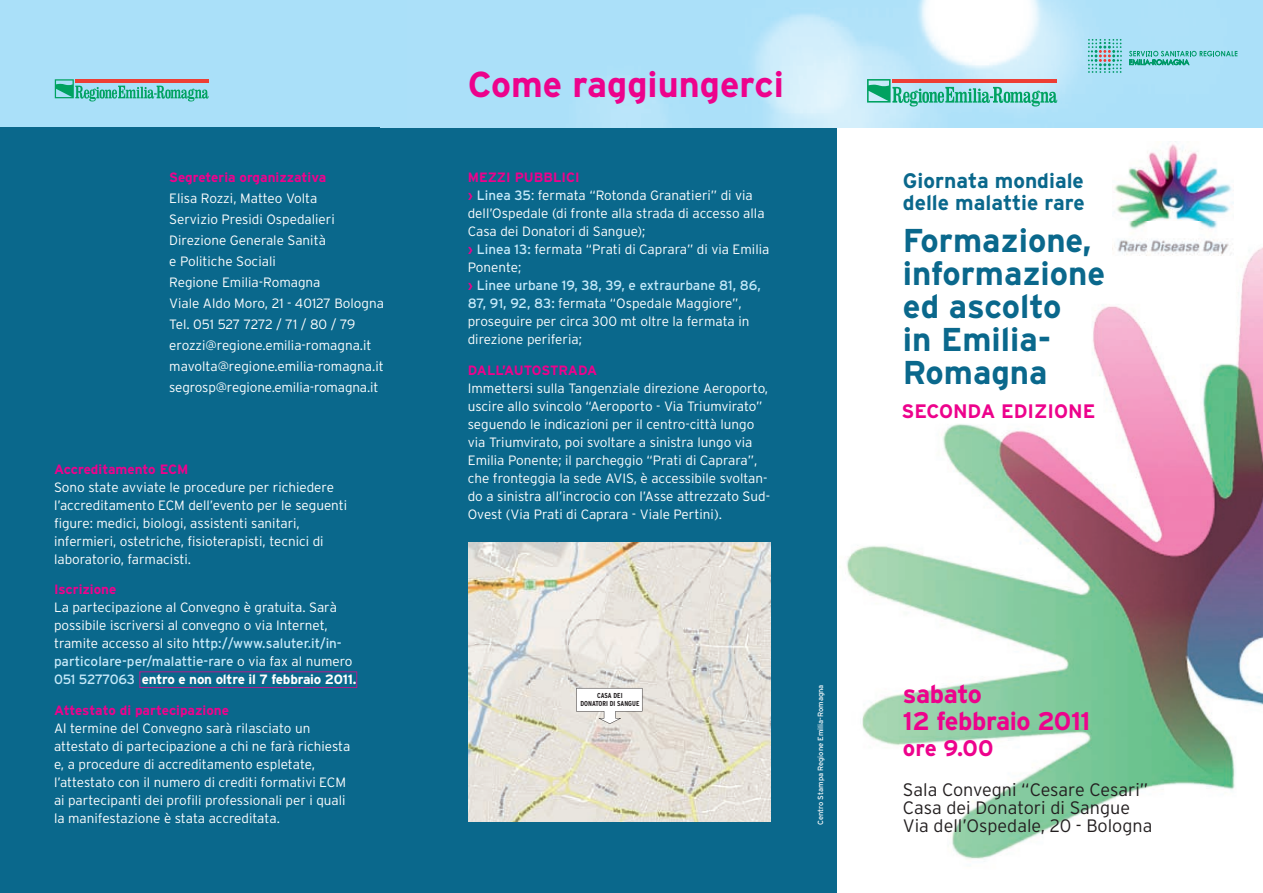
<style>
.page{position:relative;width:1263px;height:893px;background:#fff}
.page>*{position:absolute;margin:0;border:0;box-sizing:border-box;transform-origin:0 0}
.t1{font:700 36px "Interstate";color:#ed028c}
.t2{font:700 33px/33px "Interstate";color:#0a688c}
.t3{font:700 25.5px/27px "Interstate";letter-spacing:-.015em;color:#ed028c}
.t4{font:700 22.5px "Interstate";color:#ed028c}
.t5{font:700 21px/22.5px "Interstate";color:#0a688c}
.t6{font:700 19.5px "Interstate";color:#ed028c}
.t7{font:300 18px/18px "Interstate";color:#231f20}
.t8{font:300 13.5px/18px "Interstate";color:#fff}
.t9{font:700 13.5px "Interstate";color:#ed028c}
.t10{font:7.5px "Interstate";color:#fff}
.t11{font:700 condensed 7.2px/7.5px "Interstate";color:#231f20;text-align:center}
.s1{font-weight:400;color:#c6eafa}
.s2{font-weight:700}
.s3{font-weight:700;color:#ed028c}
</style>
<div class="page">
<img style="left:846px;top:247px;width:417px;height:615px">
<div style="left:0;top:124px;width:837px;height:769px;background:#0a688c"></div>
<img style="left:407px;top:0;width:856px;height:127px">
<img style="left:1112px;top:141px;width:121px;height:116px">
<img style="left:468px;top:542px;width:303px;height:280px">
<div style="left:0;top:0;width:407px;height:127px;background:#aae0f9"></div>
<svg style="left:867px;top:79px;width:190px;height:27px;background:#8cbcb2"></svg>
<svg style="left:1088px;top:39px;width:34px;height:34px"></svg>
<svg style="left:1129px;top:51px;width:108px;height:14px;background:#71c8c7"></svg>
<svg style="left:55px;top:79px;width:153px;height:22px"></svg>
<svg style="left:576px;top:688px;width:66px;height:36px;background:#f0eeec"></svg>
<svg style="left:139px;top:671px;width:218px;height:17px"></svg>
<p class="t9" style="left:169px;top:170px;width:158px">Segreteria organizzativa</p>
<p class="t8" style="left:169px;top:188px;width:216px;line-height:21px">Elisa Rozzi, Matteo Volta<br>Servizio Presidi Ospedalieri<br>Direzione Generale Sanità<br>e Politiche Sociali<br>Regione Emilia-Romagna<br>Viale Aldo Moro, 21 - 40127 Bologna<br>Tel. 051 527 7272 / 71 / 80 / 79 erozzi@regione.emilia-romagna.it mavolta@regione.emilia-romagna.it segrosp@regione.emilia-romagna.it</p>
<p class="t9" style="left:54px;top:461px;width:136px">Accreditamento ECM</p>
<p class="t8" style="left:54px;top:478px;width:295px">Sono state avviate le procedure per richiedere l’accreditamento ECM dell’evento per le seguenti figure: medici, biologi, assistenti sanitari, infermieri, ostetriche, fisioterapisti, tecnici di laboratorio, farmacisti.</p>
<p class="t9" style="left:54px;top:582px;width:64px">Iscrizione</p>
<p class="t8" style="left:54px;top:598px;width:304px">La partecipazione al Convegno è gratuita. Sarà possibile iscriversi al convegno o via Internet, tramite accesso al sito <span class="s1">http://www.saluter.it/in&shy;particolare-per/malattie-rare</span> o via fax al numero <span class="s1">051 5277063</span> <span class="s2">entro e non oltre il 7 febbraio 2011.</span></p>
<p class="t9" style="left:54px;top:703px;width:176px">Attestato di partecipazione</p>
<p class="t8" style="left:54px;top:719px;width:298px">Al termine del Convegno sarà rilasciato un attestato di partecipazione a chi ne farà richiesta e, a procedure di accreditamento espletate, l’attestato con il numero di crediti formativi ECM ai partecipanti dei profili professionali per i quali la manifestazione è stata accreditata.</p>
<h1 class="t1" style="left:468px;top:64px;width:318px">Come raggiungerci</h1>
<p class="t8" style="left:468px;top:169px;width:303px"><span class="s3">MEZZI PUBBLICI<br>›</span> <span class="s1">Linea 35</span>: fermata “Rotonda Granatieri” di via dell’Ospedale (di fronte alla strada di accesso alla Casa dei Donatori di Sangue);<br><span class="s3">›</span> <span class="s1">Linea 13:</span> fermata “Prati di Caprara” di via Emilia Ponente;<br><span class="s3">›</span> <span class="s1">Linee urbane 19, 38, 39, e extraurbane 81, 86, 87, 91, 92, 83:</span> fermata “Ospedale Maggiore”, proseguire per circa 300 mt oltre la fermata in direzione periferia;</p>
<p class="t9" style="left:468px;top:363px;width:131px">DALL’AUTOSTRADA</p>
<p class="t8" style="left:468px;top:379px;width:304px">Immettersi sulla Tangenziale direzione Aeroporto, uscire allo svincolo “Aeroporto - Via Triumvirato” seguendo le indicazioni per il centro-città lungo via Triumvirato, poi svoltare a sinistra lungo via Emilia Ponente; il parcheggio “Prati di Caprara”, che fronteggia la sede AVIS, è accessibile svoltan&shy;do a sinistra all’incrocio con l’Asse attrezzato Sud-Ovest (Via Prati di Caprara - Viale Pertini).</p>
<p class="t11" style="left:580px;top:692px;width:60px">CASA DEI<br>DONATORI DI SANGUE</p>
<p class="t10" style="left:816px;top:825px;width:142px;rotate:-90deg">Centro Stampa Regione Emilia-Romagna</p>
<h3 class="t5" style="left:903px;top:169px;width:183px">Giornata mondiale delle malattie rare</h3>
<h2 class="t2" style="left:903px;top:223px;width:204px">Formazione, informazione ed ascolto<br>in Emilia-<br>Romagna</h2>
<h3 class="t6" style="left:901px;top:400px;width:195px">SECONDA EDIZIONE</h3>
<h3 class="t3" style="left:903px;top:680px;width:189px">sabato<br>12 febbraio 2011</h3>
<h3 class="t4" style="left:903px;top:736px;width:92px">ore 9.00</h3>
<h3 class="t7" style="left:903px;top:780px;width:251px">Sala Convegni “Cesare Cesari”<br>Casa dei Donatori di Sangue<br>Via dell’Ospedale, 20 - Bologna</h3>
</div>
